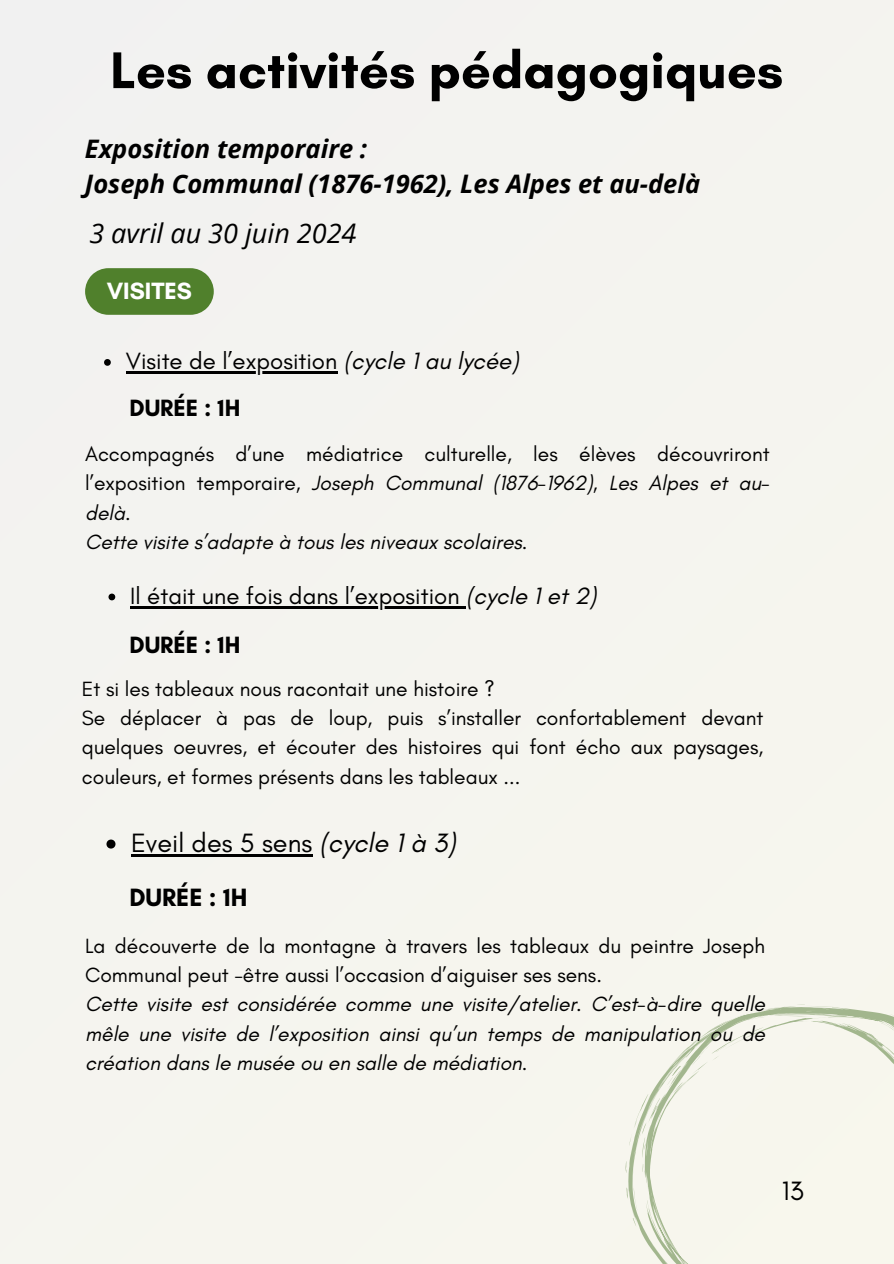
<style>
.page{position:relative;width:894px;height:1264px;background:#fff}
.page>*{position:absolute;margin:0;border:0;box-sizing:border-box;transform-origin:0 0}
.t1{font:700 52.5px "Glacial Indifference";color:#000}
.t2{font:27px "Glacial Indifference";color:#000}
.t3{font:italic 27px "Open Sans";color:#000}
.t4{font:italic 700 25.5px/34.8px "Open Sans";color:#000}
.t5{font:700 25.5px "Glacial Indifference";color:#000}
.t6{font:24px "Glacial Indifference";color:#000}
.t7{font:700 24px "Glacial Indifference";color:#000}
.t8{font:700 24px "Glacial Indifference";color:#fff}
.t9{font:21px/29.2px "Glacial Indifference";color:#000;text-align:justify}
.t10{font:italic 21px/29.2px "Glacial Indifference";color:#000;text-align:justify}
.s1{font-style:italic}
</style>
<div class="page">
<div style="left:0;top:0;width:893px;height:1263px;background:#f4f4ef"></div>
<svg style="left:625px;top:1004px;width:268px;height:259px"></svg>
<svg style="left:85px;top:268px;width:129px;height:47px;background:#5e893d"></svg>
<svg style="left:104px;top:359px;width:7px;height:7px"></svg>
<hr style="left:126px;top:371px;width:211px;height:2px;background:#000">
<svg style="left:108px;top:593px;width:7px;height:7px"></svg>
<hr style="left:130px;top:606px;width:336px;height:2px;background:#000">
<svg style="left:106px;top:839px;width:9px;height:9px"></svg>
<hr style="left:131px;top:854px;width:181px;height:2px;background:#000">
<p class="t1" style="left:110px;top:38px;width:674px">Les activités pédagogiques</p>
<h1 class="t4" style="left:85px;top:131px;width:616px">Exposition temporaire :<br>Joseph Communal (1876-1962), Les Alpes et au-delà</h1>
<h3 class="t3" style="left:89px;top:214px;width:268px">3 avril au 30 juin 2024</h3>
<h4 class="t8" style="left:107px;top:276px;width:87px">VISITES</h4>
<h5 class="t6" style="left:126px;top:346px;width:394px">Visite de l’exposition <span class="s1">(cycle 1 au lycée)</span></h5>
<p class="t7" style="left:129px;top:393px;width:112px">DURÉE : 1H</p>
<p class="t9" style="left:85px;top:439px;width:686px">Accompagnés d’une médiatrice culturelle, les élèves découvriront l’exposition temporaire, <span class="s1">Joseph Communal (1876-1962), Les Alpes et au&shy;delà</span>.</p>
<h5 class="t10" style="left:85px;top:527px;width:444px">Cette visite s’adapte à tous les niveaux scolaires.</h5>
<p class="t6" style="left:130px;top:581px;width:468px">Il était une fois dans l’exposition <span class="s1">(cycle 1 et 2)</span></p>
<h5 class="t7" style="left:129px;top:630px;width:112px">DURÉE : 1H</h5>
<p class="t9" style="left:82px;top:673px;width:414px">Et si les tableaux nous racontait une histoire ?</p>
<p class="t9" style="left:82px;top:703px;width:682px">Se déplacer à pas de loup, puis s’installer confortablement devant quelques oeuvres, et écouter des histoires qui font écho aux paysages, couleurs, et formes présents dans les tableaux ...</p>
<p class="t2" style="left:131px;top:826px;width:326px">Eveil des 5 sens <span class="s1">(cycle 1 à 3)</span></p>
<p class="t5" style="left:129px;top:881px;width:119px">DURÉE : 1H</p>
<h2 class="t9" style="left:85px;top:930px;width:681px">La découverte de la montagne à travers les tableaux du peintre Joseph<br>Communal peut -être aussi l’occasion d’aiguiser ses sens.</h2>
<p class="t10" style="left:85px;top:989px;width:681px">Cette visite est considérée comme une visite/atelier. C’est-à-dire quelle mêle une visite de l’exposition ainsi qu’un temps de manipulation ou de création dans le musée ou en salle de médiation.</p>
<p class="t2" style="left:781px;top:1173px;width:23px">13</p>
</div>
